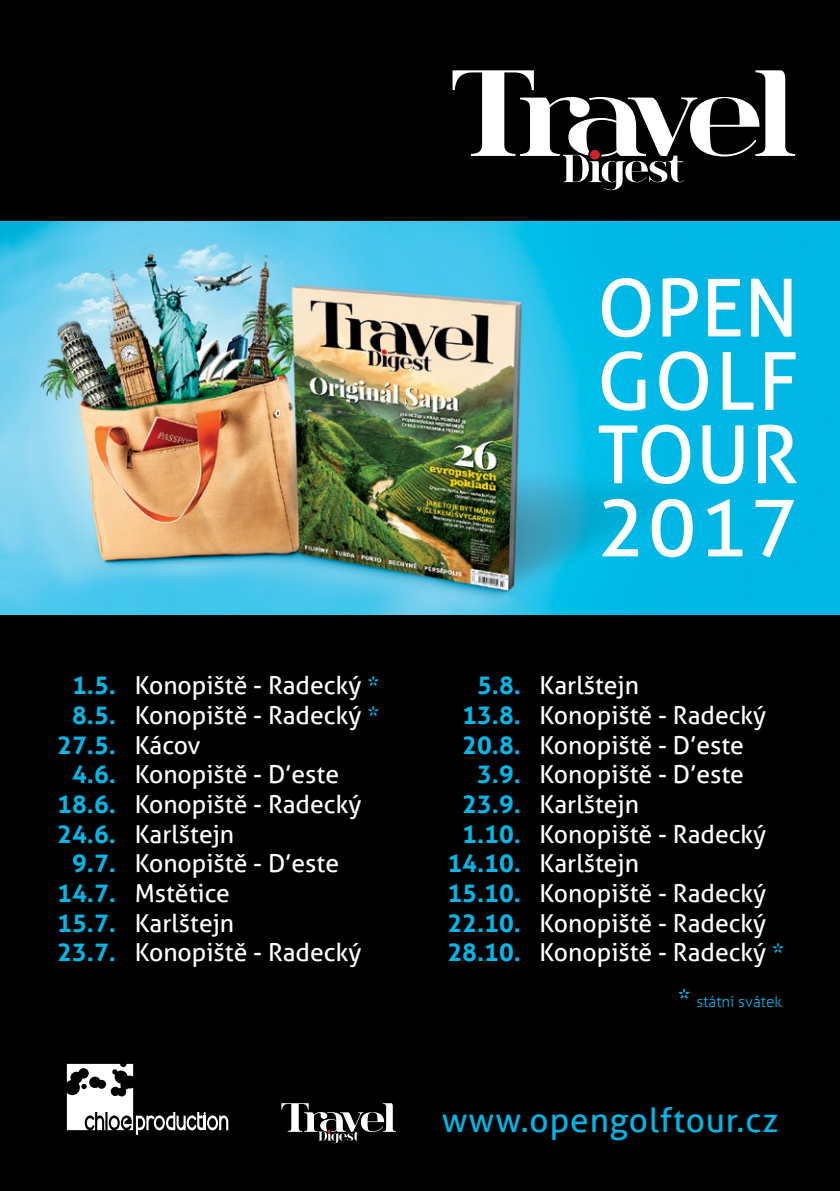
<style>
.page{position:relative;width:840px;height:1191px;background:#fff}
.page>*{position:absolute;margin:0;border:0;box-sizing:border-box;transform-origin:0 0}
.t1{font:80px/73.2px "Aller";letter-spacing:.025em;color:#fff;text-align:justify}
.t2{font:33.4px "Aller";letter-spacing:.025em;color:#00b6e6}
.t3{font:24.8px/29.6px "Aller";color:#fff}
.t4{font:700 24.8px/29.6px "Aller";color:#05b6e6;text-align:center}
.t5{font:300 15.2px "Aller";color:#05b6e6}
.s1{color:#05b6e6}
.s2{font-weight:400;font-size:25.4px}
</style>
<div class="page">
<div style="left:0;top:0;width:839px;height:1191px;background:#000"></div>
<svg style="left:452px;top:70px;width:342px;height:120px"></svg>
<svg style="left:589px;top:150px;width:10px;height:10px"></svg>
<svg style="left:67px;top:1064px;width:161px;height:70px"></svg>
<svg style="left:281px;top:1103px;width:115px;height:40px"></svg>
<img style="left:0;top:222px;width:839px;height:393px">
<h1 class="t1" style="left:596px;top:271px;width:203px">OPEN GOLF TOUR 2017</h1>
<p class="t4" style="left:57px;top:670px;width:60px">1.5.<br>8.5.<br>27.5.<br>4.6.<br>18.6.<br>24.6.<br>9.7.<br>14.7.<br>15.7.<br>23.7.</p>
<p class="t3" style="left:135px;top:670px;width:246px">Konopiště - Radecký <span class="s1">*<br></span>Konopiště - Radecký <span class="s1">*<br></span>Kácov<br>Konopiště - D’este<br>Konopiště - Radecký<br>Karlštejn<br>Konopiště - D’este<br>Mstětice<br>Karlštejn<br>Konopiště - Radecký</p>
<p class="t4" style="left:447px;top:670px;width:75px;text-align:right">5.8.<br>13.8.<br>20.8.<br>3.9.<br>23.9.<br>1.10.<br>14.10.<br>15.10.<br>22.10.<br>28.10.</p>
<p class="t3" style="left:539px;top:670px;width:246px">Karlštejn<br>Konopiště - Radecký<br>Konopiště - D’este<br>Konopiště - D’este<br>Karlštejn<br>Konopiště - Radecký<br>Karlštejn<br>Konopiště - Radecký<br>Konopiště - Radecký<br>Konopiště - Radecký <span class="s1">*</span></p>
<p class="t5" style="left:678px;top:992px;width:105px"><span class="s2">*</span> státní svátek</p>
<h2 class="t2" style="left:441px;top:1099px;width:338px">www.opengolftour.cz</h2>
</div>
